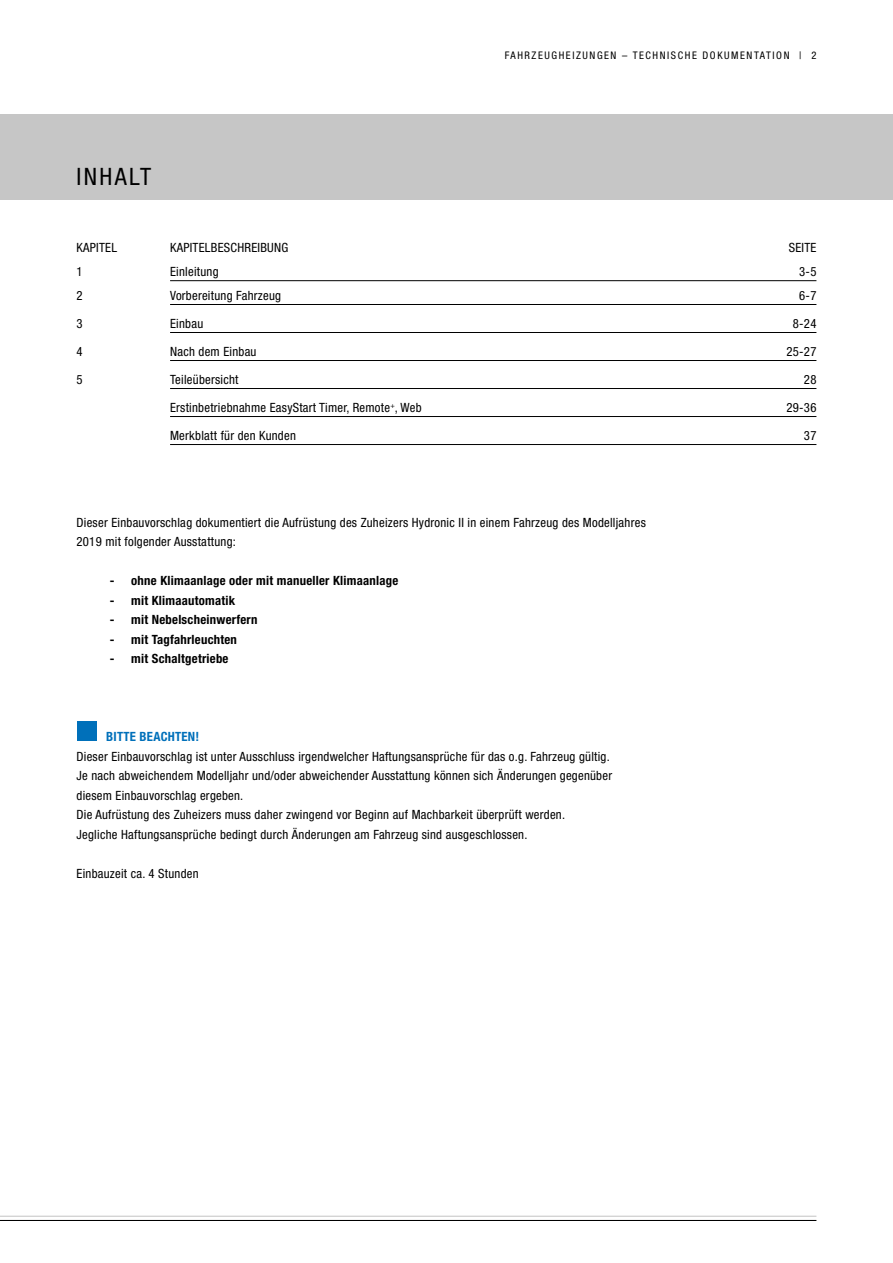
<style>
.page{position:relative;width:893px;height:1263px;background:#fff}
.page>*{position:absolute;margin:0;border:0;box-sizing:border-box;transform-origin:0 0}
.Ueberschrift_16pt{font:condensed 24px "Helvetica Neue LT";letter-spacing:.1em;color:#000}
.Fließtext_8_5pt{font:condensed 12.75px/19.5px "Helvetica Neue LT";letter-spacing:.02em;color:#000}
.IHV_2{font:condensed 12.75px "Helvetica Neue LT";letter-spacing:.02em;color:#000}
.t1{font:700 condensed 12.75px "Helvetica Neue LT";letter-spacing:.02em;color:#000}
.IHV_Überschrift{font:condensed 12.75px "Helvetica Neue LT";letter-spacing:.02em;color:#000}
.Bitte_beachten_8_5pt{font:700 condensed 12.75px "Helvetica Neue LT";letter-spacing:.02em;color:#0070ba}
.t2{font:condensed 10.5px "Helvetica Neue LT";letter-spacing:.15em;color:#000}
</style>
<div class="page">
<div style="left:0;top:115px;width:893px;height:85px;background:#c6c6c6"></div>
<hr style="left:0;top:1216px;width:816px;height:1px;background:#c6c6c6">
<hr style="left:0;top:1220px;width:816px;height:1px;background:#000">
<div style="left:77px;top:721px;width:20px;height:20px;background:#0070ba"></div>
<hr style="left:170px;top:280px;width:646px;height:1px;background:#000">
<hr style="left:170px;top:304px;width:646px;height:1px;background:#000">
<hr style="left:170px;top:332px;width:646px;height:1px;background:#000">
<hr style="left:170px;top:360px;width:646px;height:1px;background:#000">
<hr style="left:170px;top:388px;width:646px;height:1px;background:#000">
<hr style="left:170px;top:416px;width:646px;height:1px;background:#000">
<hr style="left:170px;top:444px;width:646px;height:1px;background:#000">
<p class="Ueberschrift_16pt" style="left:77px;top:162px;width:76px">INHALT</p>
<p class="t2" style="left:505px;top:50px;width:313px">FAHRZEUGHEIZUNGEN – TECHNISCHE DOKUMENTATION | 2</p>
<p class="IHV_Überschrift" style="left:77px;top:241px;width:42px">KAPITEL</p>
<p class="IHV_Überschrift" style="left:170px;top:241px;width:120px">KAPITELBESCHREIBUNG</p>
<p class="IHV_Überschrift" style="left:789px;top:241px;width:29px">SEITE</p>
<p class="IHV_2" style="left:77px;top:264px;width:8px">1</p>
<p class="IHV_2" style="left:170px;top:264px;width:50px">Einleitung</p>
<p class="IHV_2" style="left:799px;top:264px;width:19px">3-5</p>
<p class="IHV_2" style="left:77px;top:288px;width:8px">2</p>
<p class="IHV_2" style="left:170px;top:288px;width:113px">Vorbereitung Fahrzeug</p>
<p class="IHV_2" style="left:799px;top:288px;width:19px">6-7</p>
<p class="IHV_2" style="left:77px;top:316px;width:8px">3</p>
<p class="IHV_2" style="left:170px;top:316px;width:35px">Einbau</p>
<p class="IHV_2" style="left:793px;top:316px;width:25px">8-24</p>
<p class="IHV_2" style="left:77px;top:344px;width:8px">4</p>
<p class="IHV_2" style="left:170px;top:344px;width:88px">Nach dem Einbau</p>
<p class="IHV_2" style="left:786px;top:344px;width:31px">25-27</p>
<p class="IHV_2" style="left:77px;top:372px;width:8px">5</p>
<p class="IHV_2" style="left:170px;top:372px;width:70px">Teileübersicht</p>
<p class="IHV_2" style="left:804px;top:372px;width:14px">28</p>
<p class="IHV_2" style="left:170px;top:400px;width:253px">Erstinbetriebnahme EasyStart Timer, Remote<sup>+</sup>, Web</p>
<p class="IHV_2" style="left:786px;top:400px;width:31px">29-36</p>
<p class="IHV_2" style="left:170px;top:428px;width:127px">Merkblatt für den Kunden</p>
<p class="IHV_2" style="left:804px;top:428px;width:14px">37</p>
<p class="Fließtext_8_5pt" style="left:77px;top:512px;width:571px">Dieser Einbauvorschlag dokumentiert die Aufrüstung des Zuheizers Hydronic II in einem Fahrzeug des Modelljahres<br>2019 mit folgender Ausstattung:</p>
<p class="t1" style="left:110px;top:573px;width:290px">- ohne Klimaanlage oder mit manueller Klimaanlage</p>
<p class="t1" style="left:110px;top:592px;width:127px">- mit Klimaautomatik</p>
<p class="t1" style="left:110px;top:612px;width:149px">- mit Nebelscheinwerfern</p>
<p class="t1" style="left:110px;top:631px;width:129px">- mit Tagfahrleuchten</p>
<p class="t1" style="left:110px;top:651px;width:120px">- mit Schaltgetriebe</p>
<p class="Bitte_beachten_8_5pt" style="left:106px;top:729px;width:94px">BITTE BEACHTEN!</p>
<p class="Fließtext_8_5pt" style="left:77px;top:746px;width:535px">Dieser Einbauvorschlag ist unter Ausschluss irgendwelcher Haftungsansprüche für das o.g. Fahrzeug gültig.</p>
<p class="Fließtext_8_5pt" style="left:77px;top:766px;width:537px">Je nach abweichendem Modelljahr und/oder abweichender Ausstattung können sich Änderungen gegenüber</p>
<p class="Fließtext_8_5pt" style="left:77px;top:785px;width:490px">diesem Einbauvorschlag ergeben.<br>Die Aufrüstung des Zuheizers muss daher zwingend vor Beginn auf Machbarkeit überprüft werden.<br>Jegliche Haftungsansprüche bedingt durch Änderungen am Fahrzeug sind ausgeschlossen.</p>
<p class="Fließtext_8_5pt" style="left:77px;top:863px;width:124px">Einbauzeit ca. 4 Stunden</p>
</div>
